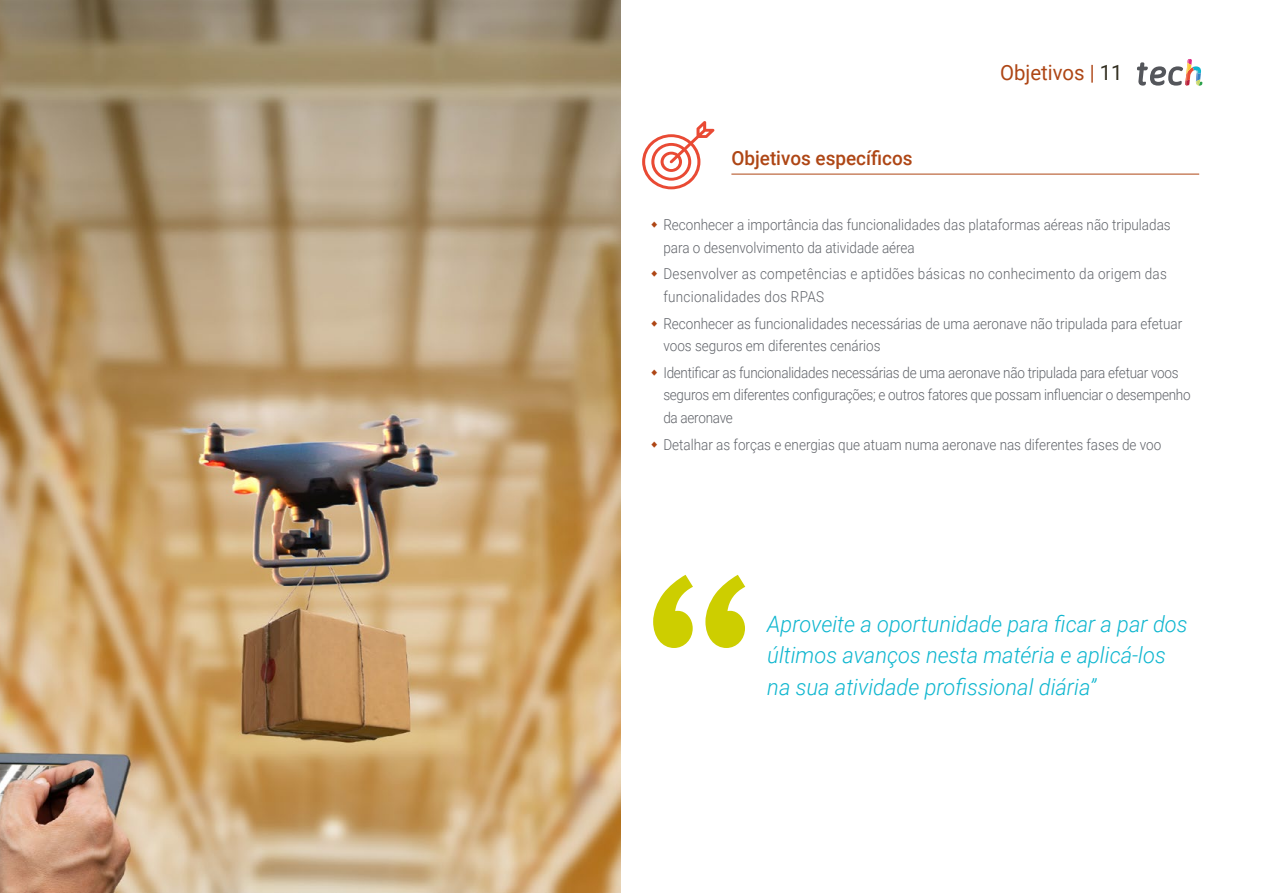
<style>
.page{position:relative;width:1263px;height:893px;background:#fff}
.page>*{position:absolute;margin:0;border:0;box-sizing:border-box;transform-origin:0 0}
.t1{font:italic 300 22.5px/31.5px "Roboto";color:#0fb6cf}
.t2{font:21px "Roboto";color:#ae4615}
.t3{font:500 19.5px "Roboto";color:#ae4615}
.t4{font:300 15px/22.5px "Roboto";color:#61646a;scale:.9 1}
.t5{font:300 15px/22.5px "Roboto";letter-spacing:-.02em;color:#61646a;scale:.9 1}
.t6{font:300 15px/22.5px "Roboto";letter-spacing:.02em;color:#61646a;scale:.9 1}
.s1{color:#312e20}
</style>
<div class="page">
<hr style="left:731px;top:174px;width:468px;height:1px;background:#ae4615">
<svg style="left:642px;top:121px;width:72px;height:68px"></svg>
<img style="left:0;top:0;width:621px;height:893px">
<svg style="left:1137px;top:59px;width:65px;height:27px"></svg>
<svg style="left:653px;top:575px;width:92px;height:73px"></svg>
<h3 class="t3" style="left:731px;top:145px;width:183px">Objetivos específicos</h3>
<h2 class="t2" style="left:1000px;top:57px;width:124px">Objetivos | <span class="s1">11</span></h2>
<p class="t4" style="left:663px;top:213px;width:565px">Reconhecer a importância das funcionalidades das plataformas aéreas não tripuladas para o desenvolvimento da atividade aérea</p>
<p class="t6" style="left:663px;top:262px;width:561px">Desenvolver as competências e aptidões básicas no conhecimento da origem das funcionalidades dos RPAS</p>
<p class="t4" style="left:663px;top:311px;width:578px">Reconhecer as funcionalidades necessárias de uma aeronave não tripulada para efetuar voos seguros em diferentes cenários</p>
<p class="t5" style="left:663px;top:361px;width:587px">Identificar as funcionalidades necessárias de uma aeronave não tripulada para efetuar voos seguros em diferentes configurações; e outros fatores que possam influenciar o desempenho da aeronave</p>
<p class="t4" style="left:663px;top:432px;width:555px">Detalhar as forças e energias que atuam numa aeronave nas diferentes fases de voo</p>
<h1 class="t1" style="left:767px;top:607px;width:422px">Aproveite a oportunidade para ficar a par dos últimos avanços nesta matéria e aplicá-los na sua atividade profissional diária”</h1>
</div>
